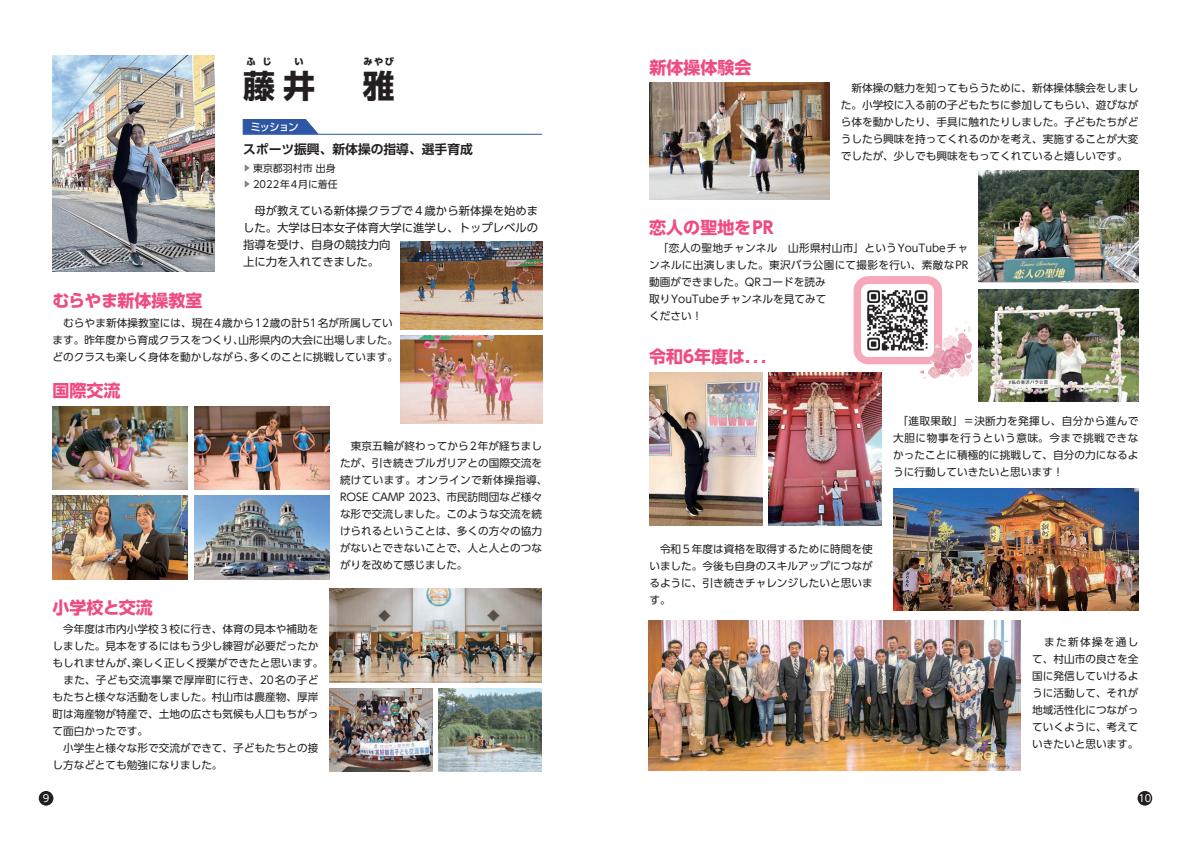
<style>
.page{position:relative;width:1191px;height:842px;background:#fff}
.page>*{position:absolute;margin:0;border:0;box-sizing:border-box;transform-origin:0 0}
.t1{font:700 31.9px "UD Shin Go Pr 6";color:#231f20}
.t2{font:700 17px "UD Shin Go Pr 6";color:#ef4b83}
.t3{font:700 12.8px "UD Shin Go Pro De";color:#231f20}
.t4{font:11.3px/17px "UD Shin Go Pr 6";color:#231f20}
.t5{font:10.6px/17px "UD Shin Go Pr 6";color:#231f20;text-align:justify}
.t6{font:10.6px/17px "UD Shin Go Pr 6";letter-spacing:.025em;color:#231f20}
.t7{font:500 10.6px "UD Shin Go Pro";letter-spacing:-.11em;color:#fff}
.t8{font:9.9px/16.3px "UD Shin Go Pro";color:#231f20}
.t9{font:9.9px "UD Shin Go Pr 6";color:#fff}
.t10{font:800 9.2px "UD Shin Go Pr 6";color:#231f20}
.s1{font-size:7.9px;color:#808285}
</style>
<div class="page">
<div style="left:39px;top:791px;width:14px;height:15px;background:#231f20;border-radius:50%"></div>
<div style="left:1137px;top:791px;width:15px;height:15px;background:#231f20;border-radius:50%"></div>
<img style="left:52px;top:55px;width:162px;height:216px">
<img style="left:52px;top:406px;width:135px;height:84px">
<img style="left:194px;top:406px;width:135px;height:83px">
<img style="left:649px;top:83px;width:180px;height:117px">
<img style="left:978px;top:170px;width:160px;height:112px">
<img style="left:978px;top:290px;width:160px;height:112px">
<img style="left:329px;top:588px;width:212px;height:94px">
<img style="left:400px;top:241px;width:142px;height:88px">
<img style="left:52px;top:496px;width:135px;height:83px">
<img style="left:329px;top:688px;width:104px;height:83px">
<img style="left:194px;top:496px;width:135px;height:83px">
<img style="left:438px;top:688px;width:103px;height:83px">
<img style="left:400px;top:336px;width:142px;height:88px">
<svg style="left:242px;top:119px;width:77px;height:16px"></svg>
<hr style="left:243px;top:134px;width:298px;height:1px;background:#2d56a5">
<img style="left:649px;top:372px;width:113px;height:154px">
<img style="left:768px;top:372px;width:114px;height:154px">
<img style="left:894px;top:488px;width:244px;height:122px">
<div style="left:853px;top:276px;width:89px;height:88px;background:#f6a7b9;border-radius:15px"></div>
<img style="left:862px;top:284px;width:71px;height:72px">
<img style="left:918px;top:319px;width:56px;height:60px">
<img style="left:648px;top:621px;width:372px;height:150px">
<p class="t10" style="left:246px;top:54px;width:27px">ふ じ</p>
<p class="t10" style="left:294px;top:54px;width:11px">い</p>
<p class="t10" style="left:363px;top:54px;width:32px">みやび</p>
<h1 class="t1" style="left:243px;top:59px;width:153px">藤井　雅</h1>
<p class="t7" style="left:250px;top:118px;width:50px">ミッション</p>
<p class="t3" style="left:243px;top:138px;width:231px">スポーツ振興、新体操の指導、選手育成</p>
<p class="t8" style="left:243px;top:160px;width:96px"><span class="s1">▶</span> 東京都羽村市 出身<span class="s1">▶</span> 2022年4月に着任</p>
<h2 class="t2" style="left:52px;top:287px;width:152px">むらやま新体操教室</h2>
<p class="t4" style="left:243px;top:202px;width:296px">　母が教えている新体操クラブで４歳から新体操を始めました。大学は日本女子体育大学に進学し、トップレベルの指導を受け、自身の競技力向<br>上に力を入れてきました。</p>
<p class="t5" style="left:52px;top:314px;width:347px;text-align:left">　むらやま新体操教室には、現在4歳から12歳の計51名が所属しています。昨年度から育成クラスをつくり、山形県内の大会に出場しました。どのクラスも楽しく身体を動かしながら、多くのことに挑戦しています。</p>
<h2 class="t2" style="left:52px;top:376px;width:70px">国際交流</h2>
<h2 class="t2" style="left:52px;top:594px;width:102px">小学校と交流</h2>
<p class="t5" style="left:52px;top:620px;width:273px;text-align:left">　今年度は市内小学校３校に行き、体育の見本や補助をしました。見本をするにはもう少し練習が必要だったかもしれませんが、楽しく正しく授業ができたと思います。　また、子ども交流事業で厚岸町に行き、20名の子どもたちと様々な活動をしました。村山市は農産物、厚岸町は海産物が特産で、土地の広さも気候も人口もちがって面白かったです。<br>　小学生と様々な形で交流ができて、子どもたちとの接し方などとても勉強になりました。</p>
<p class="t5" style="left:340px;top:437px;width:209px;text-align:left">　東京五輪が終わってから2年が経ちましたが、引き続きブルガリアとの国際交流を続けています。オンラインで新体操指導、<br>ROSE CAMP 2023、市民訪問団など様々な形で交流しました。このような交流を続けられるということは、多くの方々の協力がないとできないことで、人と人とのつながりを改めて感じました。</p>
<h2 class="t2" style="left:649px;top:53px;width:104px">新体操体験会</h2>
<p class="t5" style="left:840px;top:79px;width:299px;text-indent:11px">新体操の魅力を知ってもらうために、新体操体験会をしました。小学校に入る前の子どもたちに参加してもらい、遊びながら体を動かしたり、手具に触れたりしました。子どもたちがどうしたら興味を持ってくれるのかを考え、実施することが大変でしたが、少しでも興味をもってくれていると嬉しいです。</p>
<h2 class="t2" style="left:649px;top:213px;width:126px">恋人の聖地をPR</h2>
<p class="t6" style="left:649px;top:239px;width:320px;text-indent:9px">「恋人の聖地チャンネル　山形県村山市」というYouTubeチャンネルに出演しました。東沢バラ公園にて撮影を行い、素敵なPR動画ができました。QRコードを読み<br>取りYouTubeチャンネルを見てみて<br>ください！</p>
<h2 class="t2" style="left:649px;top:343px;width:131px">令和６年度は．．．</h2>
<p class="t5" style="left:893px;top:412px;width:247px;text-indent:4px">「進取果敢」＝決断力を発揮し、自分から進んで大胆に物事を行うという意味。今まで挑戦できなかったことに積極的に挑戦して、自分の力になるように行動していきたいと思います！</p>
<p class="t5" style="left:649px;top:540px;width:225px">　令和５年度は資格を取得するために時間を使いました。今後も自身のスキルアップにつながるように、引き続きチャレンジしたいと思います。</p>
<p class="t5" style="left:1032px;top:633px;width:108px">　また新体操を通して、村山市の良さを全国に発信していけるように活動して、それが地域活性化につながっていくように、考えていきたいと思います。</p>
<p class="t9" style="left:43px;top:790px;width:8px">9</p>
<p class="t9" style="left:1138px;top:790px;width:15px">10</p>
</div>
